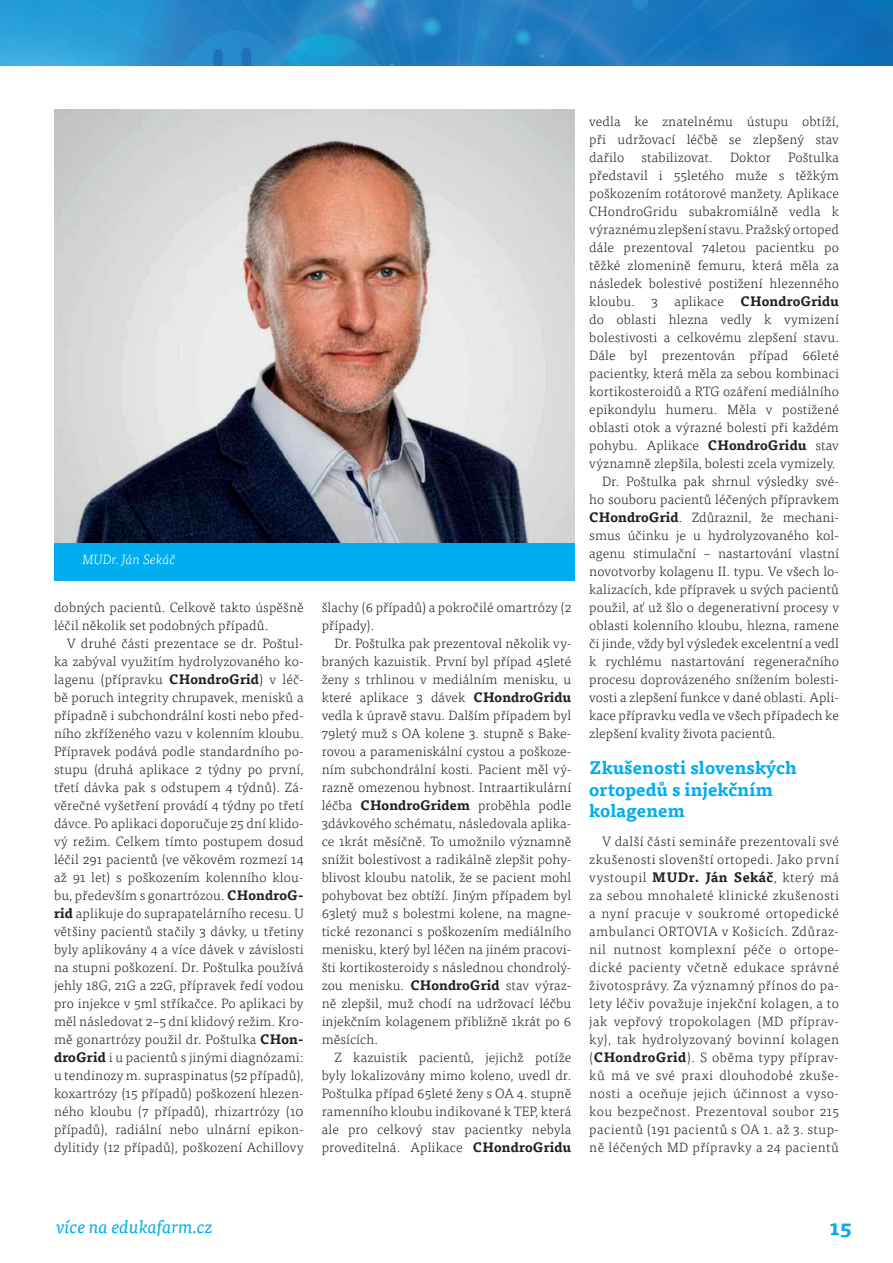
<style>
.page{position:relative;width:893px;height:1263px;background:#fff}
.page>*{position:absolute;margin:0;border:0;box-sizing:border-box;transform-origin:0 0}
.t1{font:700 21px "Tisa Pro";color:#00aeef}
.t2{font:700 18px/21.6px "Tisa Pro";letter-spacing:.005em;color:#00aeef}
.t3{font:italic 18px "Tisa Pro";color:#00aeef}
.t4{font:300 13.5px/18px "Tisa Pro";letter-spacing:.01em;color:#231f20;text-align:justify}
.t5{font:italic 300 13.5px "Tisa Pro";letter-spacing:.01em;color:#fff}
.s1{font-weight:700}
</style>
<div class="page">
<img style="left:0;top:0;width:893px;height:65px">
<div style="left:54px;top:542px;width:520px;height:38px;background:#00aeef"></div>
<img style="left:54px;top:109px;width:520px;height:433px">
<p class="t5" style="left:82px;top:550px;width:95px">MUDr. Ján Sekáč</p>
<p class="t4" style="left:54px;top:598px;width:251px">dobných pacientů. Celkově takto úspěšně léčil několik set podobných případů.</p>
<p class="t4" style="left:54px;top:634px;width:251px;text-indent:13px">V druhé části prezentace se dr. Poštul&shy;ka zabýval využitím hydrolyzovaného ko&shy;lagenu (přípravku <span class="s1">CHondroGrid</span>) v léč&shy;bě poruch integrity chrupavek, menisků a případně i subchondrální kosti nebo před&shy;ního zkříženého vazu v kolenním kloubu.<br>Přípravek podává podle standardního po&shy;stupu (druhá aplikace 2 týdny po první, třetí dávka pak s odstupem 4 týdnů). Zá&shy;věrečné vyšetření provádí 4 týdny po třetí dávce. Po aplikaci doporučuje 25 dní klido&shy;vý režim. Celkem tímto postupem dosud léčil 291 pacientů (ve věkovém rozmezí 14 až 91 let) s poškozením kolenního klou&shy;bu, především s gonartrózou. <span class="s1">CHondroG&shy;rid</span> aplikuje do suprapatelárního recesu. U většiny pacientů stačily 3 dávky, u třetiny byly aplikovány 4 a více dávek v závislosti na stupni poškození. Dr. Poštulka používá jehly 18G, 21G a 22G, přípravek ředí vodou pro injekce v 5ml stříkačce. Po aplikaci by měl následovat 2–5 dní klidový režim. Kro&shy;mě gonartrózy použil dr. Poštulka <span class="s1">CHon&shy;droGrid</span> i u pacientů s jinými diagnózami: u tendinozy m. supraspinatus (52 případů), koxartrózy (15 případů) poškození hlezen&shy;ného kloubu (7 případů), rhizartrózy (10 případů), radiální nebo ulnární epikon&shy;dylitidy (12 případů), poškození Achillovy</p>
<p class="t4" style="left:322px;top:598px;width:251px">šlachy (6 případů) a pokročilé omartrózy (2 případy).</p>
<p class="t4" style="left:322px;top:634px;width:251px;text-indent:13px">Dr. Poštulka pak prezentoval několik vy&shy;braných kazuistik. První byl případ 45leté ženy s trhlinou v mediálním menisku, u které aplikace 3 dávek <span class="s1">CHondroGridu </span>vedla k úpravě stavu. Dalším případem byl 79letý muž s OA kolene 3. stupně s Bake&shy;rovou a parameniskální cystou a poškoze&shy;ním subchondrální kosti. Pacient měl vý&shy;razně omezenou hybnost. Intraartikulární léčba <span class="s1">CHondroGridem</span> proběhla podle 3dávkového schématu, následovala aplika&shy;ce 1krát měsíčně. To umožnilo významně snížit bolestivost a radikálně zlepšit pohy&shy;blivost kloubu natolik, že se pacient mohl pohybovat bez obtíží. Jiným případem byl 63letý muž s bolestmi kolene, na magne&shy;tické rezonanci s poškozením mediálního menisku, který byl léčen na jiném pracovi&shy;šti kortikosteroidy s následnou chondrolý&shy;zou menisku. <span class="s1">CHondroGrid</span> stav výraz&shy;ně zlepšil, muž chodí na udržovací léčbu injekčním kolagenem přibližně 1krát po 6 měsících.</p>
<p class="t4" style="left:322px;top:1047px;width:251px;text-indent:13px">Z kazuistik pacientů, jejichž potíže byly lokalizovány mimo koleno, uvedl dr.<br>Poštulka případ 65leté ženy s OA 4. stupně ramenního kloubu indikované k TEP, která ale pro celkový stav pacientky nebyla proveditelná. Aplikace <span class="s1">CHondroGridu</span></p>
<p class="t4" style="left:589px;top:111px;width:251px">vedla ke znatelnému ústupu obtíží, při udržovací léčbě se zlepšený stav dařilo</p>
<p class="t4" style="left:641px;top:147px;width:73px">stabilizovat.</p>
<p class="t4" style="left:730px;top:147px;width:43px">Doktor</p>
<p class="t4" style="left:788px;top:147px;width:52px">Poštulka</p>
<p class="t4" style="left:589px;top:165px;width:251px">představil i 55letého muže s těžkým</p>
<p class="t4" style="left:589px;top:183px;width:251px">poškozením rotátorové manžety. Aplikace</p>
<p class="t4" style="left:589px;top:201px;width:251px">CHondroGridu subakromiálně vedla k</p>
<p class="t4" style="left:589px;top:219px;width:251px">výraznému zlepšení stavu. Pražský ortoped</p>
<p class="t4" style="left:589px;top:237px;width:251px">dále prezentoval 74letou pacientku po</p>
<p class="t4" style="left:589px;top:255px;width:251px">těžké zlomenině femuru, která měla za</p>
<p class="t4" style="left:589px;top:273px;width:251px">následek bolestivé postižení hlezenného</p>
<p class="t4" style="left:589px;top:291px;width:251px">kloubu. 3 aplikace <span class="s1">CHondroGridu</span></p>
<p class="t4" style="left:589px;top:309px;width:251px">do oblasti hlezna vedly k vymizení</p>
<p class="t4" style="left:589px;top:327px;width:251px">bolestivosti a celkovému zlepšení stavu.</p>
<p class="t4" style="left:589px;top:345px;width:251px">Dále byl prezentován případ 66leté</p>
<p class="t4" style="left:589px;top:363px;width:251px">pacientky, která měla za sebou kombinaci</p>
<p class="t4" style="left:589px;top:381px;width:251px">kortikosteroidů a RTG ozáření mediálního</p>
<p class="t4" style="left:589px;top:399px;width:251px">epikondylu humeru. Měla v postižené</p>
<p class="t4" style="left:589px;top:417px;width:251px">oblasti otok a výrazné bolesti při každém</p>
<p class="t4" style="left:589px;top:435px;width:251px">pohybu. Aplikace <span class="s1">CHondroGridu</span> stav</p>
<p class="t4" style="left:589px;top:453px;width:248px">významně zlepšila, bolesti zcela vymizely.</p>
<p class="t4" style="left:602px;top:471px;width:238px">Dr. Poštulka pak shrnul výsledky své-</p>
<p class="t4" style="left:589px;top:489px;width:251px">ho souboru pacientů léčených přípravkem</p>
<p class="t4" style="left:589px;top:507px;width:251px"><span class="s1">CHondroGrid</span>. Zdůraznil, že mechani-</p>
<p class="t4" style="left:589px;top:525px;width:251px">smus účinku je u hydrolyzovaného kol-</p>
<p class="t4" style="left:589px;top:543px;width:251px">agenu stimulační – nastartování vlastní</p>
<p class="t4" style="left:589px;top:561px;width:251px">novotvorby kolagenu II. typu. Ve všech lo-</p>
<p class="t4" style="left:589px;top:579px;width:251px">kalizacích, kde přípravek u svých pacientů</p>
<p class="t4" style="left:589px;top:597px;width:251px">použil, ať už šlo o degenerativní procesy v</p>
<p class="t4" style="left:589px;top:615px;width:251px">oblasti kolenního kloubu, hlezna, ramene</p>
<p class="t4" style="left:589px;top:633px;width:251px">či jinde, vždy byl výsledek excelentní a vedl</p>
<p class="t4" style="left:589px;top:651px;width:251px">k rychlému nastartování regeneračního</p>
<p class="t4" style="left:589px;top:669px;width:251px">procesu doprovázeného snížením bolesti-</p>
<p class="t4" style="left:589px;top:687px;width:251px">vosti a zlepšení funkce v dané oblasti. Apli-</p>
<p class="t4" style="left:589px;top:705px;width:251px">kace přípravku vedla ve všech případech ke</p>
<p class="t4" style="left:589px;top:723px;width:188px">zlepšení kvality života pacientů.</p>
<h2 class="t2" style="left:589px;top:756px;width:209px">Zkušenosti slovenských ortopedů s injekčním kolagenem</h2>
<p class="t4" style="left:589px;top:832px;width:251px;text-indent:13px">V další části semináře prezentovali své zkušenosti slovenští ortopedi. Jako první vystoupil <span class="s1">MUDr. Ján Sekáč</span>, který má za sebou mnohaleté klinické zkušenosti a nyní pracuje v soukromé ortopedické ambulanci ORTOVIA v Košicích. Zdůraz&shy;nil nutnost komplexní péče o ortope&shy;dické pacienty včetně edukace správné životosprávy. Za významný přínos do pa&shy;lety léčiv považuje injekční kolagen, a to jak vepřový tropokolagen (MD příprav&shy;ky), tak hydrolyzovaný bovinní kolagen (<span class="s1">CHondroGrid</span>). S oběma typy příprav&shy;ků má ve své praxi dlouhodobé zkuše&shy;nosti a oceňuje jejich účinnost a vyso&shy;kou bezpečnost. Prezentoval soubor 215 pacientů (191 pacientů s OA 1. až 3. stup&shy;ně léčených MD přípravky a 24 pacientů</p>
<h2 class="t3" style="left:56px;top:1213px;width:158px">více na edukafarm.cz</h2>
<h1 class="t1" style="left:829px;top:1210px;width:24px">15</h1>
</div>
